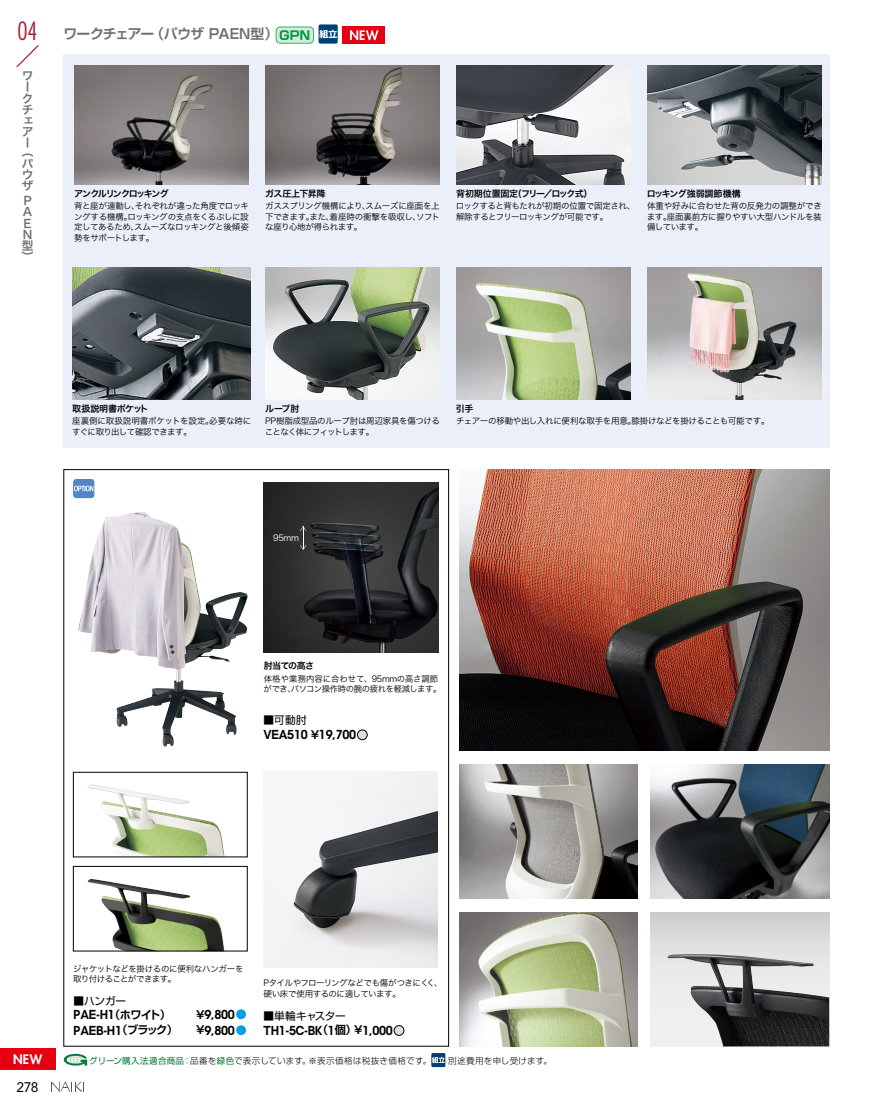
<style>
.page{position:relative;width:893px;height:1106px;background:#fff}
.page>*{position:absolute;margin:0;border:0;box-sizing:border-box;transform-origin:0 0}
.t1{font:300 condensed 24.45px "Futura Std";color:#a72038}
.カテゴリ_大{font:700 13.8px "Shin Go Pro De";letter-spacing:-.05em;color:#727171}
.t2{font:13.8px "Avenir LT Std";color:#000}
.t3{font:800 12.75px "Futura Std";color:#fff}
.価格_下線なし{font:12.3px "N Fonts Demi";letter-spacing:-.025em;color:#000;scale:.95 1}
.帯_大カテゴリー{font:11.7px/11.2px "Hira Kaku Std W6";color:#727171}
.カテゴリ_小{font:10.65px "Shin Go Pro";letter-spacing:-.015em;color:#000}
.カテゴリ_小-2{font:10.65px "Shin Go Pro";letter-spacing:-.045em;color:#000}
.説明_見出し{font:9px "Hira Kaku Std W6";letter-spacing:-.03em;color:#000}
.説明_見出し-2{font:9px "Hira Kaku Std W6";letter-spacing:-.145em;color:#000}
.説明_見出し-3{font:9px "Hira Kaku Std W6";letter-spacing:-.075em;color:#000}
.説明_見出し-4{font:9px "Hira Kaku Std W6";letter-spacing:-.02em;color:#000}
.説明_見出し-5{font:9px "Hira Kaku Std W6";letter-spacing:-.05em;color:#000}
.説明_本文{font:8.55px/10.6px "Hira Kaku Std W3";letter-spacing:-.04em;color:#000}
.t4{font:300 8.55px "Shin Go Pro";letter-spacing:.035em;color:#000}
.説明_本文-2{font:8.55px/10.6px "Hira Kaku Std W3";letter-spacing:-.06em;color:#000}
.画像注釈{font:8.55px "Hira Kaku Std W3";color:#fff}
.s1{font-family:"Shin Go Pro De";font-weight:700;font-size:11.1px}
.s2{font-weight:400;color:#007c36}
</style>
<div class="page">
<div style="left:64px;top:55px;width:766px;height:393px;background:#eaeff9"></div>
<img style="left:74px;top:65px;width:175px;height:119px">
<img style="left:265px;top:65px;width:175px;height:119px">
<img style="left:456px;top:65px;width:175px;height:119px">
<img style="left:647px;top:65px;width:174px;height:119px">
<img style="left:265px;top:268px;width:175px;height:131px">
<img style="left:72px;top:268px;width:179px;height:131px">
<img style="left:456px;top:268px;width:175px;height:131px">
<img style="left:647px;top:268px;width:174px;height:131px">
<img style="left:459px;top:469px;width:370px;height:281px">
<img style="left:459px;top:912px;width:179px;height:134px">
<div style="left:651px;top:912px;width:178px;height:134px;background:linear-gradient(to bottom,#d6d6d7,#f6f6f6)"></div>
<img style="left:667px;top:954px;width:162px;height:92px">
<img style="left:459px;top:764px;width:179px;height:134px">
<img style="left:651px;top:764px;width:178px;height:134px">
<img style="left:78px;top:512px;width:159px;height:234px">
<img style="left:264px;top:482px;width:174px;height:170px">
<svg style="left:300px;top:526px;width:6px;height:24px"></svg>
<img style="left:88px;top:784px;width:137px;height:71px">
<div style="left:73px;top:772px;width:174px;height:85px;border:1px solid #000"></div>
<img style="left:264px;top:771px;width:174px;height:196px">
<div style="left:236px;top:1009px;width:10px;height:10px;background:#00a0e9;border-radius:50%"></div>
<div style="left:236px;top:1025px;width:10px;height:10px;background:#00a0e9;border-radius:50%"></div>
<div style="left:394px;top:1025px;width:10px;height:10px;background:#dcdddd;border-radius:50%"></div>
<div style="left:394px;top:1025px;width:10px;height:10px;border:1px solid #000;border-radius:50%"></div>
<img style="left:88px;top:879px;width:136px;height:70px">
<div style="left:73px;top:866px;width:174px;height:85px;border:1px solid #000"></div>
<div style="left:357px;top:730px;width:10px;height:9px;background:#dcdddd;border-radius:50%"></div>
<div style="left:357px;top:729px;width:10px;height:11px;border:1px solid #000;border-radius:50%"></div>
<div style="left:73px;top:479px;width:21px;height:19px;background:#5185c5;border-radius:3px"></div>
<svg style="left:74px;top:485px;width:19px;height:6px"></svg>
<div style="left:319px;top:24px;width:19px;height:20px;background:#003f77;border-radius:2px"></div>
<svg style="left:276px;top:27px;width:61px;height:17px"></svg>
<div style="left:342px;top:27px;width:43px;height:17px;background:#e60012"></div>
<svg style="left:350px;top:30px;width:29px;height:10px"></svg>
<svg style="left:64px;top:1053px;width:23px;height:12px"></svg>
<div style="left:431px;top:1053px;width:14px;height:14px;background:#003f77"></div>
<svg style="left:432px;top:1056px;width:13px;height:7px"></svg>
<svg style="left:51px;top:1081px;width:33px;height:11px"></svg>
<svg style="left:16px;top:45px;width:23px;height:22px"></svg>
<div style="left:0;top:1048px;width:55px;height:21px;background:#e60012"></div>
<h1 class="t1" style="left:18px;top:16px;width:22px">04</h1>
<p class="帯_大カテゴリー" style="left:22px;top:70px;width:13px">ワークチェアー</p>
<p class="帯_大カテゴリー" style="left:22px;top:147px;width:13px;text-align:justify">（パウザ</p>
<p class="帯_大カテゴリー" style="left:22px;top:196px;width:13px">P<br>A<br>E<br>N型）</p>
<p class="カテゴリ_大" style="left:63px;top:23px;width:216px">ワークチェアー（パウザ PAEN型）</p>
<p class="説明_見出し-2" style="left:74px;top:186px;width:96px">アンクルリンクロッキング</p>
<p class="説明_本文" style="left:74px;top:200px;width:176px;text-align:justify">背と座が連動し、それぞれが違った角度でロッキングする機構。ロッキングの支点をくるぶしに設定してあるため、スムーズなロッキングと後傾姿勢をサポートします。</p>
<p class="説明_見出し-5" style="left:265px;top:186px;width:62px">ガス圧上下昇降</p>
<p class="説明_本文" style="left:265px;top:200px;width:177px;text-align:justify">ガススプリング機構により、スムーズに座面を上下できます。また、着座時の衝撃を吸収し、ソフトな座り心地が得られます。</p>
<p class="説明_見出し" style="left:456px;top:186px;width:138px">背初期位置固定（フリー／ロック式）</p>
<p class="説明_本文" style="left:456px;top:200px;width:181px">ロックすると背もたれが初期の位置で固定され、解除するとフリーロッキングが可能です。</p>
<p class="説明_見出し-4" style="left:647px;top:186px;width:96px">ロッキング強弱調節機構</p>
<p class="説明_本文" style="left:647px;top:200px;width:177px;text-align:justify">体重や好みに合わせた背の反発力の調整ができます。座面裏前方に握りやすい大型ハンドルを装備しています。</p>
<p class="説明_見出し" style="left:72px;top:401px;width:78px">取扱説明書ポケット</p>
<p class="説明_本文" style="left:72px;top:415px;width:181px">座裏側に取扱説明書ポケットを設定。必要な時にすぐに取り出して確認できます。</p>
<p class="説明_見出し-3" style="left:265px;top:401px;width:36px">ループ肘</p>
<p class="説明_本文" style="left:265px;top:415px;width:177px">PP樹脂成型品のループ肘は周辺家具を傷つけることなく体にフィットします。</p>
<p class="説明_見出し-3" style="left:456px;top:401px;width:19px">引手</p>
<p class="説明_本文" style="left:456px;top:415px;width:315px">チェアーの移動や出し入れに便利な取手を用意。膝掛けなどを掛けることも可能です。</p>
<p class="画像注釈" style="left:273px;top:531px;width:27px">95mm</p>
<p class="説明_見出し-3" style="left:264px;top:659px;width:52px">肘当ての高さ</p>
<p class="説明_本文" style="left:264px;top:673px;width:179px">体格や業務内容に合わせて、95mmの高さ調節ができ、パソコン操作時の腕の疲れを軽減します。</p>
<p class="カテゴリ_小" style="left:263px;top:711px;width:45px">■可動肘</p>
<p class="価格_下線なし" style="left:264px;top:730px;width:99px">VEA510 <span class="s1">￥</span>19,700</p>
<p class="t3" style="left:13px;top:1051px;width:31px">NEW</p>
<h2 class="t2" style="left:17px;top:1078px;width:24px">278</h2>
<p class="説明_本文" style="left:73px;top:962px;width:172px">ジャケットなどを掛けるのに便利なハンガーを取り付けることができます。</p>
<p class="カテゴリ_小" style="left:73px;top:992px;width:54px">■ハンガー</p>
<p class="価格_下線なし" style="left:74px;top:1009px;width:104px">PAE-H1<span class="s1">（ホワイト）</span></p>
<p class="価格_下線なし" style="left:195px;top:1009px;width:44px"><span class="s1">￥</span>9,800</p>
<p class="価格_下線なし" style="left:74px;top:1025px;width:111px">PAEB-H1<span class="s1">（ブラック）</span></p>
<p class="価格_下線なし" style="left:195px;top:1025px;width:44px"><span class="s1">￥</span>9,800</p>
<p class="説明_本文-2" style="left:263px;top:977px;width:181px">Pタイルやフローリングなどでも傷がつきにくく、硬い床で使用するのに適しています。</p>
<p class="カテゴリ_小-2" style="left:263px;top:1006px;width:84px">■単輪キャスター</p>
<p class="価格_下線なし" style="left:264px;top:1025px;width:138px">TH1-5C-BK<span class="s1">（</span>1<span class="s1">個）￥</span>1,000</p>
<p class="t4" style="left:89px;top:1053px;width:344px"><span class="s2">グリーン購入法適合商品</span>：品番を<span class="s2">緑色</span>で表示しています。※表示価格は税抜き価格です。</p>
<p class="t4" style="left:448px;top:1053px;width:105px">別途費用を申し受けます。</p>
</div>
